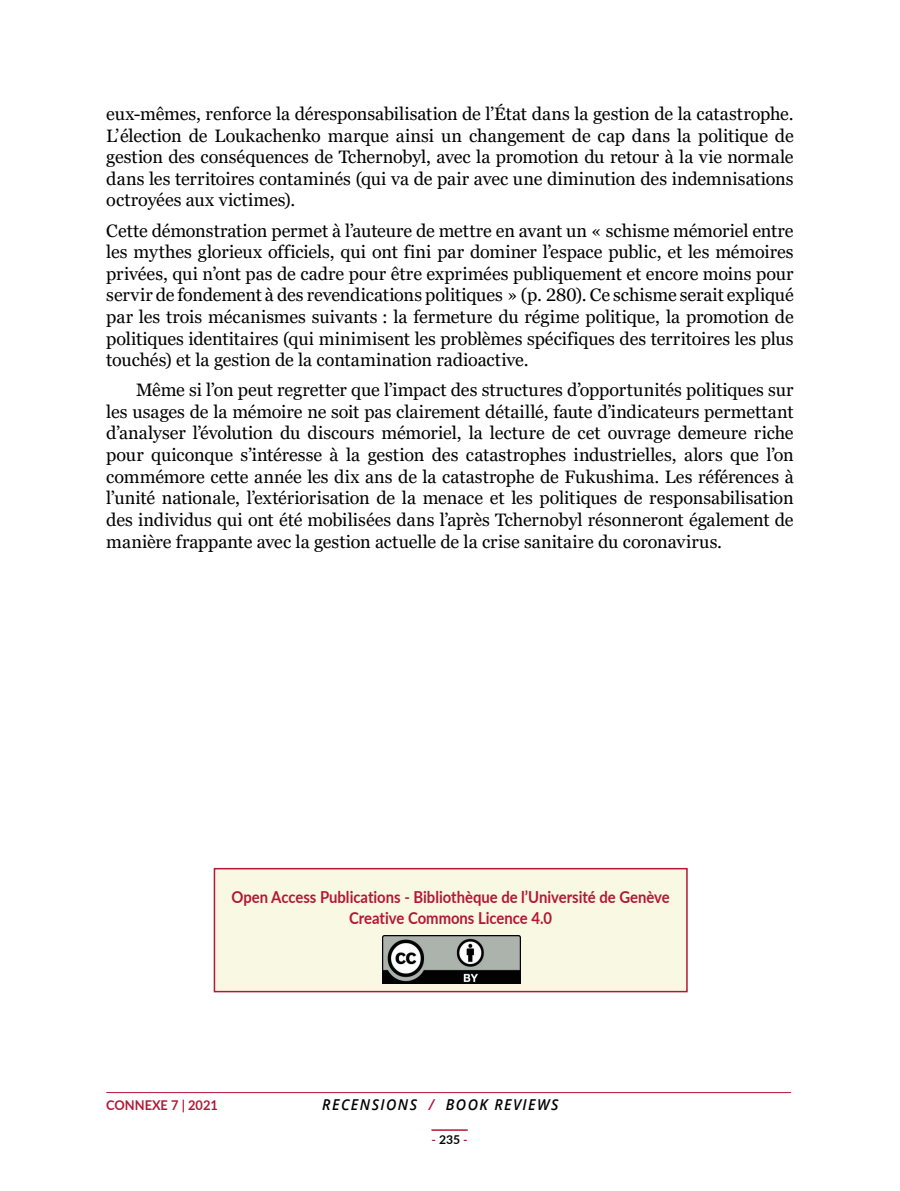
<style>
.page{position:relative;width:900px;height:1191px;background:#fff}
.page>*{position:absolute;margin:0;border:0;box-sizing:border-box;transform-origin:0 0}
.Recension_Normal-GP{font:18px/21.6px "Georgia Pro";color:#020203;text-align:justify}
.t1{font:700 16.5px "Lato";color:#b31736;scale:.9 1}
.t2{font:italic 600 15px "Open Sans";letter-spacing:.1em;color:#020203;scale:.95 1}
.t3{font:700 13.5px "Lato";color:#b31736;scale:.95 1}
.t4{font:700 12.15px "Lato";color:#020203}
.s1{color:#b31736}
</style>
<div class="page">
<hr style="left:431px;top:1129px;width:37px;height:1px;background:#b31736">
<hr style="left:106px;top:1092px;width:685px;height:1px;background:#b31736">
<div style="left:214px;top:868px;width:473px;height:123px;background:#f9f8e3"></div>
<div style="left:214px;top:868px;width:474px;height:124px;border:2px solid #b31736"></div>
<img style="left:382px;top:935px;width:138px;height:48px">
<p class="Recension_Normal-GP" style="left:106px;top:104px;width:689px">eux-mêmes, renforce la déresponsabilisation de l’État dans la gestion de la catastrophe.<br>L’élection de Loukachenko marque ainsi un changement de cap dans la politique de gestion des conséquences de Tchernobyl, avec la promotion du retour à la vie normale dans les territoires contaminés (qui va de pair avec une diminution des indemnisations octroyées aux victimes).</p>
<p class="Recension_Normal-GP" style="left:106px;top:220px;width:689px">Cette démonstration permet à l’auteure de mettre en avant un « schisme mémoriel entre les mythes glorieux officiels, qui ont fini par dominer l’espace public, et les mémoires privées, qui n’ont pas de cadre pour être exprimées publiquement et encore moins pour servir de fondement à des revendications politiques » (p. 280). Ce schisme serait expliqué par les trois mécanismes suivants : la fermeture du régime politique, la promotion de politiques identitaires (qui minimisent les problèmes spécifiques des territoires les plus touchés) et la gestion de la contamination radioactive.</p>
<p class="Recension_Normal-GP" style="left:106px;top:380px;width:689px;text-indent:30px">Même si l’on peut regretter que l’impact des structures d’opportunités politiques sur les usages de la mémoire ne soit pas clairement détaillé, faute d’indicateurs permettant d’analyser l’évolution du discours mémoriel, la lecture de cet ouvrage demeure riche pour quiconque s’intéresse à la gestion des catastrophes industrielles, alors que l’on commémore cette année les dix ans de la catastrophe de Fukushima. Les références à l’unité nationale, l’extériorisation de la menace et les politiques de responsabilisation des individus qui ont été mobilisées dans l’après Tchernobyl résonneront également de manière frappante avec la gestion actuelle de la crise sanitaire du coronavirus.</p>
<p class="t1" style="left:232px;top:884px;width:488px">Open Access Publications - Bibliothèque de l’Université de Genève</p>
<p class="t1" style="left:349px;top:906px;width:227px">Creative Commons Licence 4.0</p>
<p class="t3" style="left:106px;top:1095px;width:119px">CONNEXE 7 | 2021</p>
<p class="t2" style="left:322px;top:1094px;width:250px">RECENSIONS <span class="s1">/</span> BOOK REVIEWS</p>
<p class="t4" style="left:431px;top:1130px;width:38px"><span class="s1">-</span> 235 <span class="s1">-</span></p>
</div>
